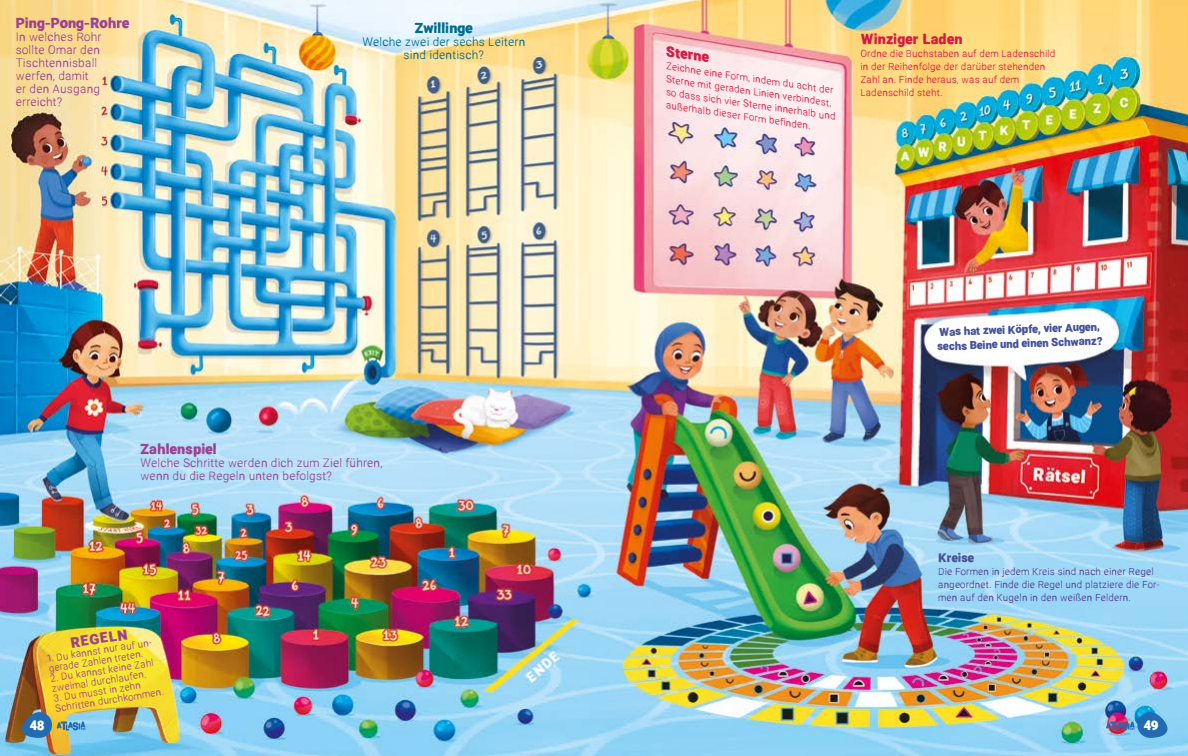
<style>
.page{position:relative;width:1188px;height:756px;background:#fff}
.page>*{position:absolute;margin:0;border:0;box-sizing:border-box;transform-origin:0 0}
.t1{font:700 14px "Ramona";letter-spacing:.015em;color:#9b4392}
.t2{font:700 14px "Ramona";letter-spacing:.015em;color:#d61a43}
.t3{font:700 14px "Ramona";letter-spacing:.015em;color:#006d8a}
.t4{font:italic 700 13.9px "Ramona";color:#d61a43}
.t5{font:700 13px "Ramona";color:#fff}
.t6{font:300 12px/13px "Ramona";letter-spacing:.015em;color:#9b4392}
.t7{font:300 12px/13px "Ramona";letter-spacing:.015em;color:#006d8a;text-align:center}
.t8{font:700 12px "Ramona";letter-spacing:.015em;color:#47539b}
.t9{font:700 11px/14.4px "Ramona";color:#47539b}
.t10{font:300 10px/13px "Ramona";letter-spacing:.015em;color:#533b8f}
.t11{font:300 10px/13px "Ramona";letter-spacing:.015em;color:#d61a43}
.t12{font:300 10px/10.1px "Ramona";color:#9b4392}
.t13{font:italic 300 9.9px "Ramona";color:#d61a43}
</style>
<div class="page">
<img style="left:0;top:0;width:1188px;height:756px">
<svg style="left:22px;top:712px;width:63px;height:26px;background:#779694"></svg>
<img style="left:1106px;top:712px;width:61px;height:26px">
<p class="t1" style="left:16px;top:13px;width:115px">Ping-Pong-Rohre</p>
<p class="t6" style="left:16px;top:31px;width:87px">In welches Rohr sollte Omar den<br>Tischtennisball werfen, damit er den Ausgang erreicht?</p>
<p class="t3" style="left:415px;top:18px;width:59px">Zwillinge</p>
<p class="t7" style="left:362px;top:36px;width:164px">Welche zwei der sechs Leitern sind identisch?</p>
<p class="t1" style="left:140px;top:439px;width:78px">Zahlenspiel</p>
<p class="t6" style="left:140px;top:458px;width:244px">Welche Schritte werden dich zum Ziel führen, wenn du die Regeln unten befolgst?</p>
<p class="t1" style="left:69px;top:634px;width:59px;rotate:-9deg">REGELN</p>
<p class="t12" style="left:47px;top:655px;width:109px;rotate:-9deg">1. Du kannst nur auf un&shy;gerade Zahlen treten.</p>
<p class="t12" style="left:50px;top:675px;width:106px;rotate:-9deg">2. Du kannst keine Zahl zweimal durchlaufen.</p>
<p class="t12" style="left:53px;top:695px;width:111px;rotate:-9deg">3. Du musst in zehn<br>Schritten durchkommen.</p>
<p class="t4" style="left:668px;top:42px;width:45px;rotate:8deg">Sterne</p>
<p class="t13" style="left:667px;top:61px;width:171px;rotate:8deg">Zeichne eine Form, indem du acht der</p>
<p class="t13" style="left:667px;top:74px;width:169px;rotate:8deg">Sterne mit geraden Linien verbindest,</p>
<p class="t13" style="left:667px;top:87px;width:173px;rotate:8deg">so dass sich vier Sterne innerhalb und</p>
<p class="t13" style="left:667px;top:99px;width:148px;rotate:8deg">außerhalb dieser Form befinden.</p>
<p class="t2" style="left:860px;top:29px;width:104px">Winziger Laden</p>
<p class="t11" style="left:860px;top:48px;width:197px">Ordne die Buchstaben auf dem Ladenschild in der Reihenfolge der darüber stehenden Zahl an. Finde heraus, was auf dem Ladenschild steht.</p>
<p class="t9" style="left:937px;top:325px;width:166px;rotate:-2deg">Was hat zwei Köpfe, vier Augen, sechs Beine und einen Schwanz?</p>
<p class="t8" style="left:938px;top:549px;width:37px">Kreise</p>
<p class="t10" style="left:938px;top:566px;width:223px">Die Formen in jedem Kreis sind nach einer Regel angeordnet. Finde die Regel und platziere die For&shy;men auf den Kugeln in den weißen Feldern.</p>
<p class="t5" style="left:30px;top:716px;width:16px">48</p>
<p class="t5" style="left:1144px;top:717px;width:16px">49</p>
</div>
